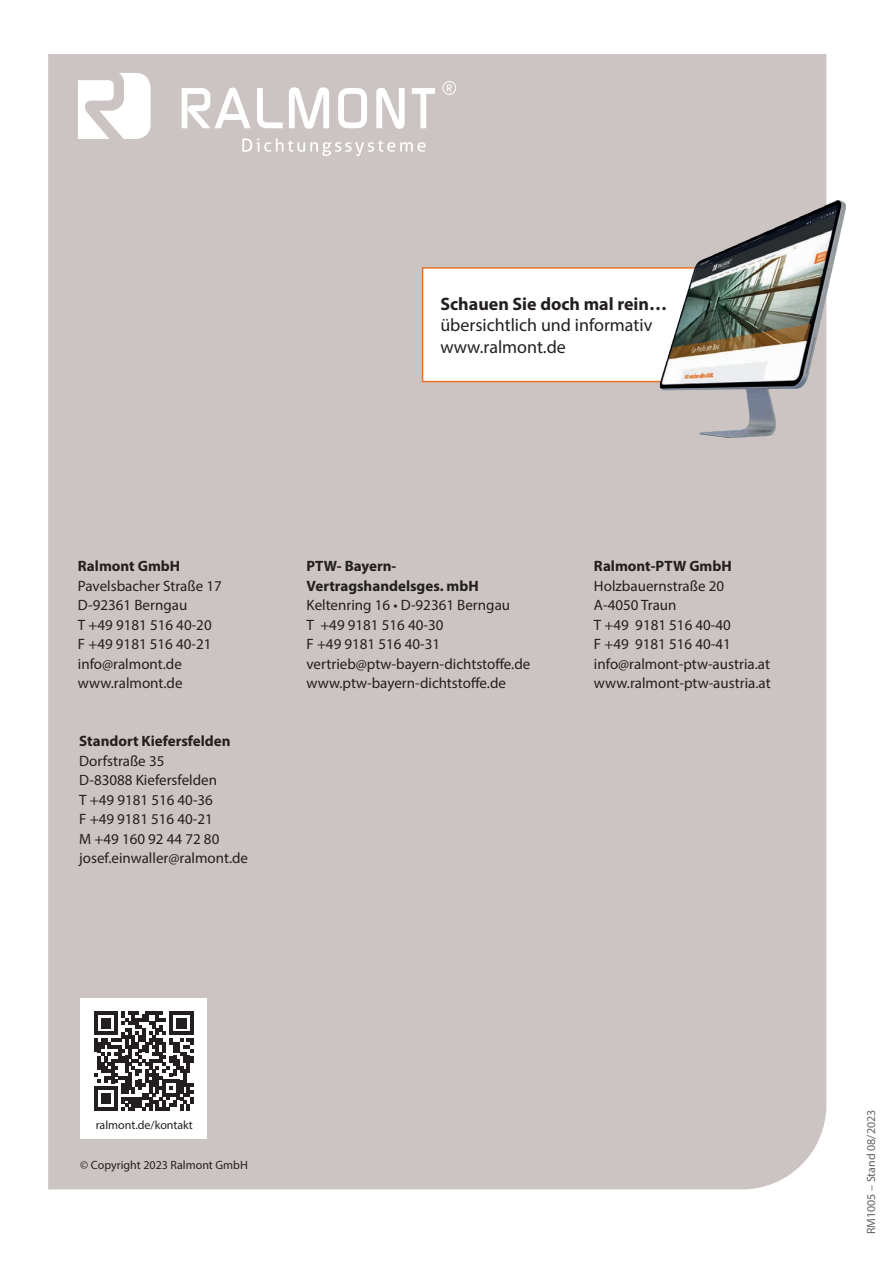
<style>
.page{position:relative;width:893px;height:1263px;background:#fff}
.page>*{position:absolute;margin:0;border:0;box-sizing:border-box;transform-origin:0 0}
.t1{font:18px/21.6px "Myriad Pro";color:#231f20}
.t2{font:700 18px "Myriad Pro";color:#231f20}
.t3{font:15px/19.5px "Myriad Pro";color:#231f20}
.t4{font:700 15px/19.5px "Myriad Pro";color:#231f20}
.t5{font:12px "Myriad Pro";color:#231f20}
.t6{font:12px "Myriad Pro";color:#636366}
</style>
<div class="page">
<div style="left:48px;top:54px;width:778px;height:1135px;background:#cbc4c2"></div>
<svg style="left:421px;top:266px;width:228px;height:117px"></svg>
<div style="left:80px;top:998px;width:127px;height:140px;background:#fff"></div>
<svg style="left:94px;top:1011px;width:99px;height:99px"></svg>
<svg style="left:182px;top:88px;width:69px;height:40px"></svg>
<svg style="left:257px;top:88px;width:26px;height:40px"></svg>
<svg style="left:289px;top:87px;width:40px;height:42px"></svg>
<svg style="left:338px;top:88px;width:29px;height:40px"></svg>
<svg style="left:376px;top:88px;width:29px;height:41px"></svg>
<svg style="left:412px;top:88px;width:23px;height:40px"></svg>
<svg style="left:78px;top:73px;width:73px;height:66px"></svg>
<svg style="left:442px;top:81px;width:14px;height:14px"></svg>
<svg style="left:242px;top:138px;width:184px;height:18px"></svg>
<img style="left:649px;top:188px;width:197px;height:259px">
<p class="t2" style="left:440px;top:292px;width:228px">Schauen Sie doch mal rein…</p>
<p class="t1" style="left:440px;top:314px;width:214px">übersichtlich und informativ www.ralmont.de</p>
<p class="t4" style="left:78px;top:556px;width:104px">Ralmont GmbH</p>
<p class="t3" style="left:78px;top:575px;width:145px">Pavelsbacher Straße 17<br>D-92361 Berngau<br>T +49 9181 516 40-20<br>F +49 9181 516 40-21 info@ralmont.de www.ralmont.de</p>
<p class="t4" style="left:79px;top:731px;width:153px">Standort Kiefersfelden</p>
<p class="t3" style="left:79px;top:751px;width:170px">Dorfstraße 35<br>D-83088 Kiefersfelden<br>T +49 9181 516 40-36<br>F +49 9181 516 40-21<br>M +49 160 92 44 72 80 josef.einwaller@ralmont.de</p>
<p class="t4" style="left:307px;top:556px;width:174px">PTW- Bayern-<br>Vertragshandelsges. mbH</p>
<p class="t3" style="left:307px;top:595px;width:225px">Keltenring 16 • D-92361 Berngau<br>T +49 9181 516 40-30<br>F +49 9181 516 40-31 vertrieb@ptw-bayern-dichtstoffe.de www.ptw-bayern-dichtstoffe.de</p>
<p class="t4" style="left:594px;top:556px;width:139px">Ralmont-PTW GmbH</p>
<p class="t3" style="left:594px;top:575px;width:178px">Holzbauernstraße 20<br>A-4050 Traun<br>T +49 9181 516 40-40<br>F +49 9181 516 40-41 info@ralmont-ptw-austria.at www.ralmont-ptw-austria.at</p>
<p class="t5" style="left:96px;top:1117px;width:99px">ralmont.de/kontakt</p>
<p class="t5" style="left:80px;top:1158px;width:169px">© Copyright 2023 Ralmont GmbH</p>
<p class="t6" style="left:864px;top:1234px;width:126px;rotate:-90deg">RM1005 – Stand 08/2023</p>
</div>
